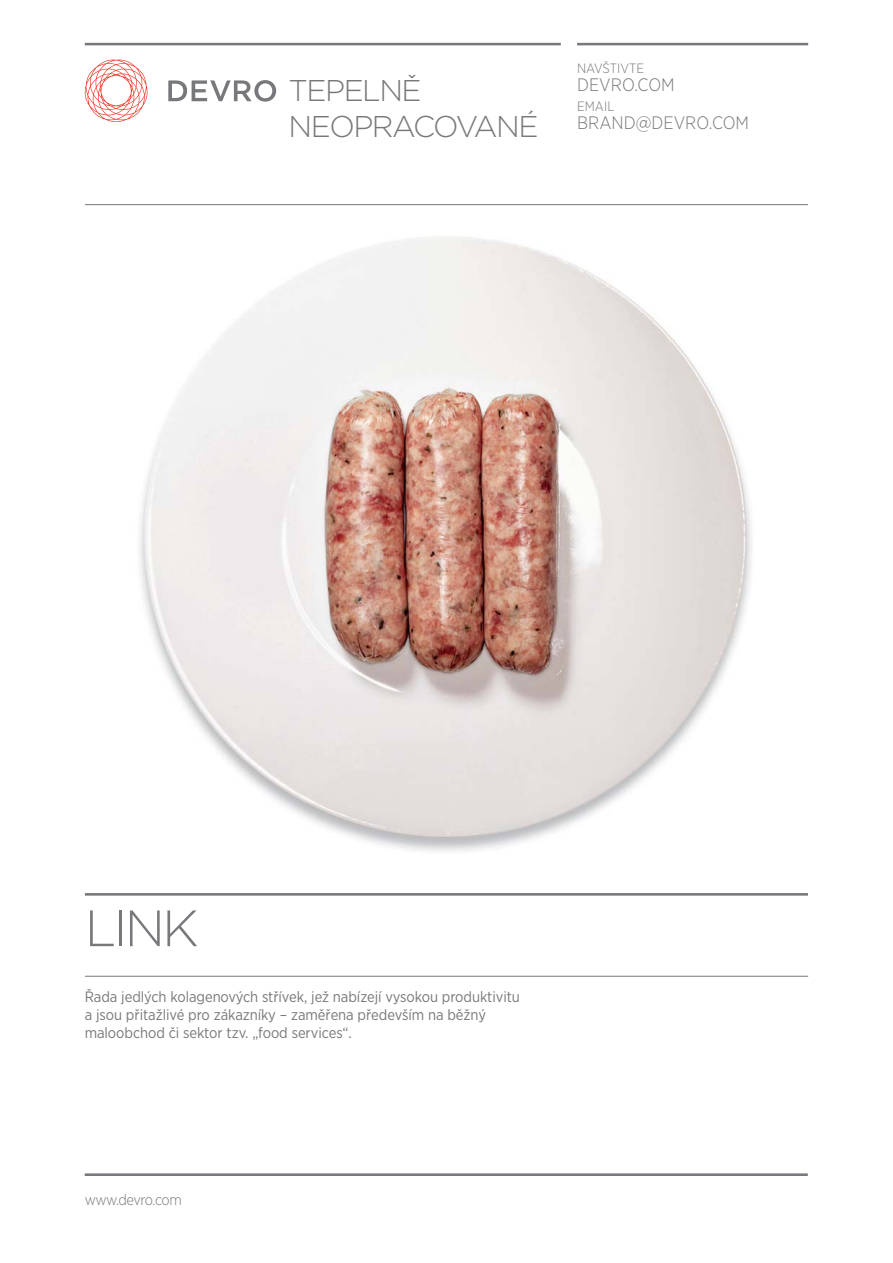
<style>
.page{position:relative;width:893px;height:1263px;background:#fff}
.page>*{position:absolute;margin:0;border:0;box-sizing:border-box;transform-origin:0 0}
.t1{font:300 51px "Gotham";color:#77787b}
.t2{font:300 30px/36px "Gotham";letter-spacing:-.05em;color:#77787b}
.t3{font:300 18px/38.2px "Gotham Narrow";color:#77787b}
.t4{font:300 15px/18px "Gotham Narrow";letter-spacing:-.005em;color:#77787b}
.t5{font:300 15px "Gotham Narrow";letter-spacing:-.04em;color:#77787b}
.t6{font:300 13.5px "Gotham Narrow";color:#77787b}
</style>
<div class="page">
<img style="left:139px;top:236px;width:613px;height:615px">
<hr style="left:85px;top:893px;width:723px;height:3px;background:#77787b">
<hr style="left:85px;top:976px;width:723px;height:1px;background:#77787b">
<hr style="left:85px;top:204px;width:723px;height:1px;background:#77787b">
<hr style="left:85px;top:43px;width:476px;height:2px;background:#77787b">
<svg style="left:84px;top:60px;width:64px;height:62px"></svg>
<svg style="left:168px;top:80px;width:108px;height:22px"></svg>
<hr style="left:577px;top:43px;width:231px;height:2px;background:#77787b">
<hr style="left:85px;top:1173px;width:723px;height:3px;background:#77787b">
<h2 class="t2" style="left:289px;top:73px;width:251px">TEPELNĚ<br>NEOPRACOVANÉ</h2>
<p class="t6" style="left:577px;top:63px;width:68px">NAVŠTIVTE</p>
<p class="t6" style="left:577px;top:101px;width:39px">EMAIL</p>
<p class="t3" style="left:577px;top:67px;width:173px">DEVRO.COM<br>BRAND@DEVRO.COM</p>
<h1 class="t1" style="left:85px;top:899px;width:115px">LINK</h1>
<p class="t4" style="left:85px;top:988px;width:437px">Řada jedlých kolagenových střívek, jež nabízejí vysokou produktivitu a jsou přitažlivé pro zákazníky – zaměřena především na běžný maloobchod či sektor tzv. „food services“.</p>
<p class="t5" style="left:85px;top:1194px;width:99px">www.devro.com</p>
</div>
